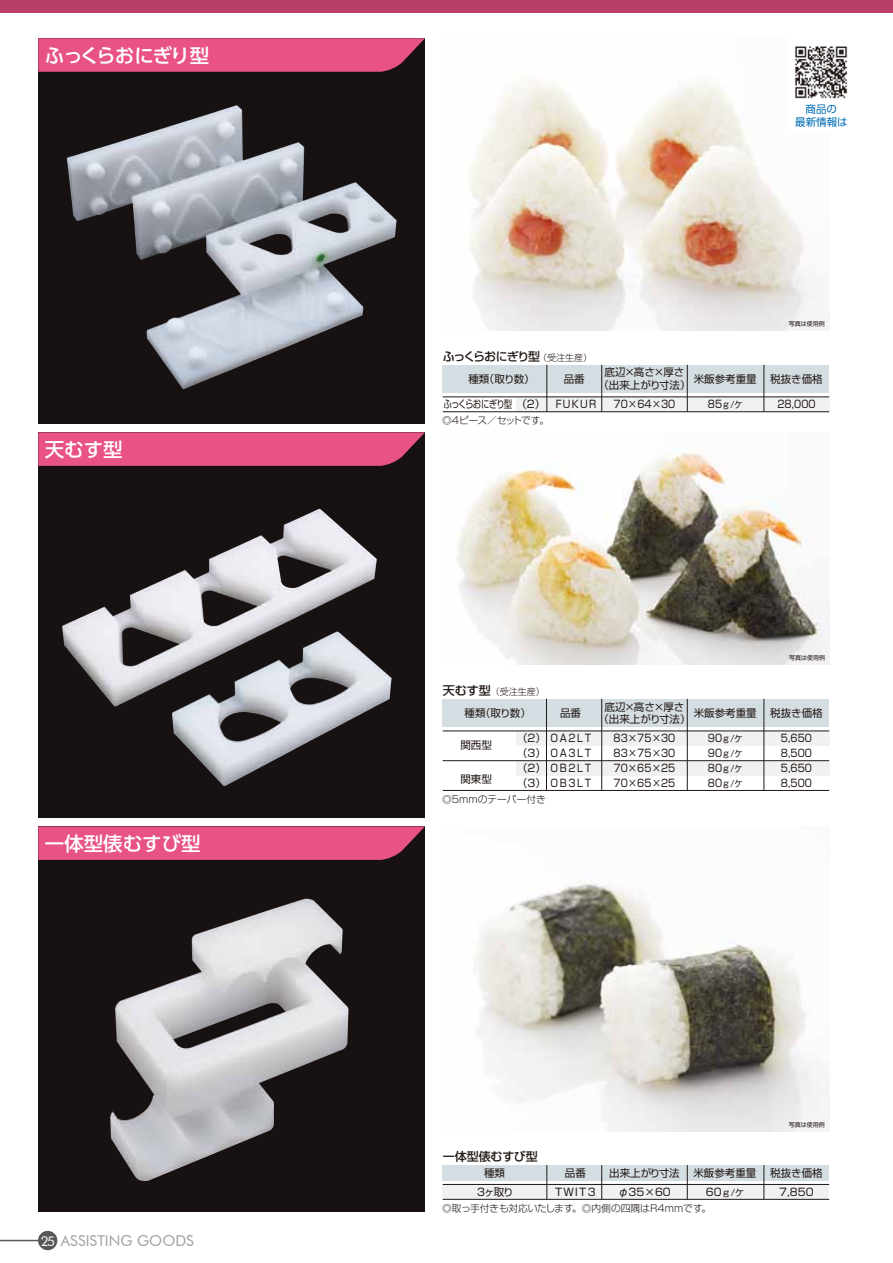
<style>
.page{position:relative;width:893px;height:1263px;background:#fff}
.page>*{position:absolute;margin:0;border:0;box-sizing:border-box;transform-origin:0 0}
.t1{font:500 19.5px "UD Shin Go Pr 6";color:#fff}
.t2{font:500 19.5px "UD Shin Go Pr 6";letter-spacing:-.06em;color:#fff}
.t3{font:15px "Futura BT";color:#9fa0a0}
.t4{font:500 12px "Shin Go";letter-spacing:-.1em;color:#221815}
.t5{font:500 12px "Shin Go";color:#221815}
.t6{font:10.5px/14.9px "Shin Go";color:#221815;text-align:center}
.t7{font:10.5px/14.9px "Shin Go";color:#221815;text-align:justify;scale:.9 1}
.t8{font:10.5px "Shin Go";letter-spacing:-.06em;color:#221815;scale:.8 1}
.t9{font:10.5px/12.6px "UD Shin Go Pr 6";color:#036eb8;text-align:center}
.t10{font:300 9.75px "Shin Go Pr 6 N";color:#221815}
.t11{font:300 9.75px "Shin Go Pr 6 N";letter-spacing:-.08em;color:#221815}
.t12{font:9px/14.9px "Shin Go";color:#221815;text-align:justify;scale:.9 1}
.t13{font:300 9px "Shin Go";color:#221815}
.t14{font:9px "Shin Go";color:#221815}
.t15{font:6px "Shin Go Pr 6";color:#221815}
.s1{font-size:13.5px;color:#fff}
.s2{font-weight:300;font-size:9px}
.s3{font-size:10.5px}
.s4{font-weight:500;font-size:12px}
</style>
<div class="page">
<div style="left:38px;top:38px;width:387px;height:386px;background:#181112"></div>
<div style="left:38px;top:432px;width:387px;height:386px;background:#181112"></div>
<div style="left:38px;top:826px;width:387px;height:386px;background:#181112"></div>
<svg style="left:38px;top:38px;width:387px;height:34px;background:#dd4f7c"></svg>
<svg style="left:38px;top:432px;width:387px;height:34px;background:#dd4f7c"></svg>
<svg style="left:38px;top:826px;width:387px;height:34px;background:#dd4f7c"></svg>
<img style="left:474px;top:881px;width:354px;height:250px">
<img style="left:469px;top:81px;width:347px;height:250px">
<img style="left:456px;top:452px;width:373px;height:213px">
<img style="left:67px;top:105px;width:330px;height:284px">
<img style="left:172px;top:665px;width:220px;height:121px">
<img style="left:62px;top:509px;width:315px;height:197px">
<img style="left:110px;top:899px;width:239px;height:282px">
<div style="left:443px;top:365px;width:386px;height:28px;background:#d4dde1"></div>
<div style="left:516px;top:731px;width:313px;height:15px;background:#f0f1f1"></div>
<div style="left:516px;top:761px;width:313px;height:14px;background:#f0f1f1"></div>
<div style="left:443px;top:699px;width:386px;height:28px;background:#d4dde1"></div>
<div style="left:516px;top:397px;width:313px;height:15px;background:#f0f1f1"></div>
<div style="left:443px;top:1184px;width:386px;height:15px;background:#f0f1f1"></div>
<div style="left:443px;top:1165px;width:386px;height:15px;background:#d4dde1"></div>
<hr style="left:443px;top:397px;width:386px;height:1px;background:#221815">
<hr style="left:443px;top:411px;width:386px;height:1px;background:#221815">
<hr style="left:547px;top:365px;width:1px;height:47px;background:#221815">
<hr style="left:764px;top:365px;width:1px;height:47px;background:#221815">
<hr style="left:601px;top:365px;width:1px;height:47px;background:#221815">
<hr style="left:687px;top:365px;width:1px;height:47px;background:#221815">
<hr style="left:443px;top:731px;width:386px;height:1px;background:#221815">
<hr style="left:443px;top:760px;width:386px;height:1px;background:#221815">
<hr style="left:443px;top:790px;width:386px;height:1px;background:#221815">
<hr style="left:546px;top:699px;width:1px;height:91px;background:#221815">
<hr style="left:764px;top:699px;width:1px;height:91px;background:#221815">
<hr style="left:601px;top:699px;width:1px;height:91px;background:#221815">
<hr style="left:687px;top:699px;width:1px;height:91px;background:#221815">
<hr style="left:443px;top:1184px;width:386px;height:1px;background:#221815">
<hr style="left:547px;top:1165px;width:1px;height:34px;background:#221815">
<hr style="left:764px;top:1165px;width:1px;height:34px;background:#221815">
<hr style="left:601px;top:1165px;width:1px;height:34px;background:#221815">
<hr style="left:687px;top:1165px;width:1px;height:34px;background:#221815">
<hr style="left:443px;top:1199px;width:386px;height:1px;background:#221815">
<div style="left:0;top:0;width:893px;height:13px;background:#b93f68"></div>
<div style="left:787px;top:38px;width:68px;height:94px;background:#fff;border-radius:4px"></div>
<img style="left:795px;top:46px;width:53px;height:53px">
<div style="left:38px;top:1231px;width:19px;height:19px;background:#595757;border-radius:50%"></div>
<hr style="left:0;top:1240px;width:40px;height:1px;background:#595757">
<h1 class="t2" style="left:45px;top:40px;width:166px">ふっくらおにぎり型</h1>
<h1 class="t1" style="left:45px;top:434px;width:79px">天むす型</h1>
<h1 class="t1" style="left:45px;top:828px;width:158px">一体型俵むすび型</h1>
<h2 class="t3" style="left:41px;top:1231px;width:155px"><span class="s1">25</span> ASSISTING GOODS</h2>
<p class="t9" style="left:795px;top:102px;width:54px">商品の<br>最新情報は</p>
<p class="t15" style="left:789px;top:319px;width:37px">写真は使用例</p>
<p class="t4" style="left:443px;top:348px;width:151px">ふっくらおにぎり型<span class="s2">（受注生産）</span></p>
<p class="t8" style="left:444px;top:397px;width:192px">ふっくらおにぎり型（2） FUKUR</p>
<p class="t7" style="left:613px;top:396px;width:70px">70×64×30</p>
<p class="t12" style="left:708px;top:397px;width:40px"><span class="s3">85</span>ｇ/ケ</p>
<p class="t7" style="left:777px;top:396px;width:44px">28,000</p>
<p class="t6" style="left:598px;top:366px;width:94px;line-height:12.6px">底辺×高さ×厚さ（出来上がり寸法）</p>
<p class="t6" style="left:468px;top:371px;width:68px">種類（取り数）</p>
<p class="t6" style="left:564px;top:371px;width:22px">品番</p>
<p class="t6" style="left:694px;top:371px;width:64px">米飯参考重量</p>
<p class="t6" style="left:770px;top:371px;width:54px">税抜き価格</p>
<p class="t11" style="left:442px;top:412px;width:109px">◎4ピース／セットです。</p>
<p class="t13" style="left:443px;top:685px;width:103px"><span class="s4">天むす型</span>（受注生産）</p>
<p class="t15" style="left:789px;top:653px;width:37px">写真は使用例</p>
<p class="t6" style="left:598px;top:700px;width:94px;line-height:12.6px">底辺×高さ×厚さ（出来上がり寸法）</p>
<p class="t6" style="left:465px;top:705px;width:68px">種類（取り数）</p>
<p class="t6" style="left:517px;top:730px;width:76px;text-align:justify">（2） OA2LT（3） OA3LT（2） OB2LT（3） OB3LT</p>
<p class="t7" style="left:613px;top:730px;width:70px">83×75×30<br>83×75×30<br>70×65×25<br>70×65×25</p>
<p class="t12" style="left:708px;top:731px;width:40px"><span class="s3">90</span>ｇ/ケ<span class="s3">90</span>ｇ/ケ<span class="s3">80</span>ｇ/ケ<span class="s3">80</span>ｇ/ケ</p>
<p class="t7" style="left:781px;top:730px;width:36px">5,650<br>8,500<br>5,650<br>8,500</p>
<p class="t6" style="left:560px;top:705px;width:22px">品番</p>
<p class="t6" style="left:694px;top:705px;width:64px">米飯参考重量</p>
<p class="t6" style="left:770px;top:705px;width:54px">税抜き価格</p>
<p class="t6" style="left:460px;top:736px;width:33px">関西型</p>
<p class="t6" style="left:460px;top:771px;width:33px">関東型</p>
<p class="t10" style="left:442px;top:791px;width:105px">◎5mmのテーパー付き</p>
<p class="t5" style="left:443px;top:1148px;width:97px">一体型俵むすび型</p>
<p class="t15" style="left:789px;top:1120px;width:37px">写真は使用例</p>
<p class="t6" style="left:484px;top:1165px;width:22px">種類</p>
<p class="t6" style="left:565px;top:1165px;width:22px">品番</p>
<p class="t6" style="left:609px;top:1165px;width:72px">出来上がり寸法</p>
<p class="t6" style="left:693px;top:1165px;width:64px">米飯参考重量</p>
<p class="t6" style="left:770px;top:1165px;width:54px">税抜き価格</p>
<p class="t6" style="left:477px;top:1184px;width:38px">3ヶ取り</p>
<p class="t6" style="left:555px;top:1184px;width:42px">TWIT3</p>
<p class="t14" style="left:706px;top:1186px;width:40px"><span class="s3">60</span>ｇ/ケ</p>
<p class="t6" style="left:779px;top:1184px;width:36px">7,850</p>
<p class="t6" style="left:618px;top:1184px;width:54px">φ35×60</p>
<p class="t10" style="left:442px;top:1200px;width:271px">◎取っ手付きも対応いたします。◎内側の四隅はR4mmです。</p>
</div>
